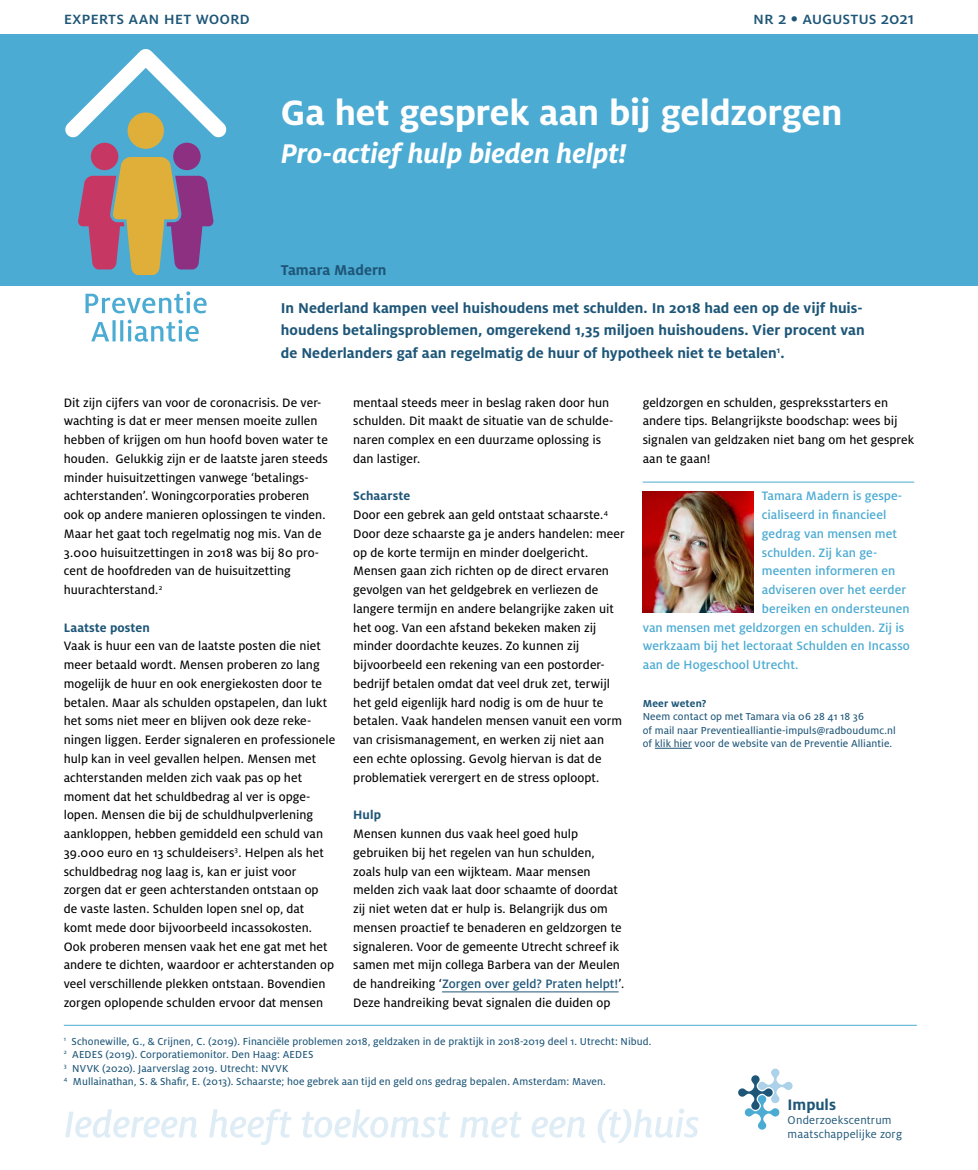
<style>
.page{position:relative;width:978px;height:1170px;background:#fff}
.page>*{position:absolute;margin:0;border:0;box-sizing:border-box;transform-origin:0 0}
._1_Hoofdkop{font:700 39px "Milo OT";letter-spacing:-.005em;color:#fff}
._2_Subkop{font:italic 700 30px "Milo OT";letter-spacing:-.005em;color:#fff}
.t1{font:500 18px "Milo OT";letter-spacing:-.01em;color:#1e5678}
.t2{font:700 16.8px "Milo OT";letter-spacing:-.005em;color:#1e5678}
._3_Inleiding{font:700 15.75px/22.5px "Milo OT";color:#1e5678}
._5_Platte_tekst{font:13.5px/18.8px "Milo OT Text";letter-spacing:.005em;color:#000}
._6_biografie{font:500 13.5px "Milo OT";color:#4cabd3}
._4_Tussenkop{font:700 13.5px "Milo OT";letter-spacing:.005em;color:#1e5678}
.t3{font:12.45px/13.8px "Milo OT";letter-spacing:.015em;color:#1e5678}
.t4{font:11.25px/13.5px "Milo OT Text";letter-spacing:.01em;color:#1e5678}
.t5{font:700 11.25px "Milo OT";letter-spacing:.015em;color:#1e5678}
.s1{font-family:"Milo OT";font-weight:500;color:#1e5678}
</style>
<div class="page">
<div style="left:0;top:34px;width:978px;height:251px;background:#4cabd3"></div>
<svg style="left:65px;top:1108px;width:634px;height:36px"></svg>
<svg style="left:65px;top:49px;width:162px;height:226px"></svg>
<svg style="left:91px;top:319px;width:108px;height:22px"></svg>
<svg style="left:86px;top:291px;width:121px;height:22px"></svg>
<hr style="left:442px;top:991px;width:177px;height:1px;background:#1e5678">
<hr style="left:643px;top:481px;width:271px;height:1px;background:#4cabd3">
<hr style="left:655px;top:747px;width:37px;height:1px;background:#1e5678">
<hr style="left:64px;top:1024px;width:853px;height:1px;background:#4cabd3">
<svg style="left:738px;top:1068px;width:55px;height:61px"></svg>
<img style="left:643px;top:491px;width:110px;height:122px">
<p class="t1" style="left:64px;top:8px;width:188px">experts aan het woord</p>
<p class="t1" style="left:753px;top:8px;width:162px">nr 2 • augustus 2021</p>
<p class="_1_Hoofdkop" style="left:281px;top:91px;width:563px">Ga het gesprek aan bij geldzorgen</p>
<p class="_2_Subkop" style="left:281px;top:136px;width:347px">Pro-actief hulp bieden helpt!</p>
<p class="_3_Inleiding" style="left:281px;top:259px;width:107px">Tamara Madern</p>
<p class="_3_Inleiding" style="left:281px;top:296px;width:585px">In Nederland kampen veel huishoudens met schulden. In 2018 had een op de vijf huis&shy;houdens betalingsproblemen, omgerekend 1,35 miljoen huishoudens. Vier procent van de Nederlanders gaf aan regelmatig de huur of hypotheek niet te betalen<sup>1</sup>.</p>
<p class="_5_Platte_tekst" style="left:64px;top:393px;width:266px">Dit zijn cijfers van voor de coronacrisis. De ver&shy;wachting is dat er meer mensen moeite zullen hebben of krijgen om hun hoofd boven water te houden. Gelukkig zijn er de laatste jaren steeds minder huisuitzettingen vanwege ‘betalings&shy;achterstanden’. Woningcorporaties proberen ook op andere manieren oplossingen te vinden.<br>Maar het gaat toch regelmatig nog mis. Van de 3.000 huisuitzettingen in 2018 was bij 80 pro&shy;cent de hoofdreden van de huisuitzetting huurachterstand.<sup>2</sup></p>
<p class="_4_Tussenkop" style="left:64px;top:619px;width:88px">Laatste posten</p>
<p class="_5_Platte_tekst" style="left:64px;top:637px;width:273px">Vaak is huur een van de laatste posten die niet meer betaald wordt. Mensen proberen zo lang mogelijk de huur en ook energiekosten door te betalen. Maar als schulden opstapelen, dan lukt het soms niet meer en blijven ook deze reke&shy;ningen liggen. Eerder signaleren en professionele hulp kan in veel gevallen helpen. Mensen met achterstanden melden zich vaak pas op het moment dat het schuldbedrag al ver is opge&shy;lopen. Mensen die bij de schuldhulpverlening aankloppen, hebben gemiddeld een schuld van 39.000 euro en 13 schuldeisers<sup>3</sup>. Helpen als het schuldbedrag nog laag is, kan er juist voor zorgen dat er geen achterstanden ontstaan op de vaste lasten. Schulden lopen snel op, dat komt mede door bijvoorbeeld incassokosten.<br>Ook proberen mensen vaak het ene gat met het andere te dichten, waardoor er achterstanden op veel verschillende plekken ontstaan. Bovendien zorgen oplopende schulden ervoor dat mensen</p>
<p class="_5_Platte_tekst" style="left:353px;top:393px;width:262px">mentaal steeds meer in beslag raken door hun schulden. Dit maakt de situatie van de schulde&shy;naren complex en een duurzame oplossing is dan lastiger.</p>
<p class="_4_Tussenkop" style="left:353px;top:488px;width:58px">Schaarste</p>
<p class="_5_Platte_tekst" style="left:353px;top:505px;width:256px">Door een gebrek aan geld ontstaat schaarste.<sup>4</sup></p>
<p class="_5_Platte_tekst" style="left:353px;top:524px;width:273px">Door deze schaarste ga je anders handelen: meer op de korte termijn en minder doelgericht.<br>Mensen gaan zich richten op de direct ervaren gevolgen van het geldgebrek en verliezen de langere termijn en andere belangrijke zaken uit het oog. Van een afstand bekeken maken zij minder doordachte keuzes. Zo kunnen zij bijvoorbeeld een rekening van een postorder&shy;bedrijf betalen omdat dat veel druk zet, terwijl het geld eigenlijk hard nodig is om de huur te betalen. Vaak handelen mensen vanuit een vorm van crisismanagement, en werken zij niet aan een echte oplossing. Gevolg hiervan is dat de problematiek verergert en de stress oploopt.</p>
<p class="_4_Tussenkop" style="left:353px;top:807px;width:29px">Hulp</p>
<p class="_5_Platte_tekst" style="left:353px;top:824px;width:272px">Mensen kunnen dus vaak heel goed hulp gebruiken bij het regelen van hun schulden, zoals hulp van een wijkteam. Maar mensen melden zich vaak laat door schaamte of doordat zij niet weten dat er hulp is. Belangrijk dus om mensen proactief te benaderen en geldzorgen te signaleren. Voor de gemeente Utrecht schreef ik samen met mijn collega Barbera van der Meulen de handreiking ‘<span class="s1">Zorgen over geld? Praten helpt!</span>’.<br>Deze handreiking bevat signalen die duiden op</p>
<p class="_5_Platte_tekst" style="left:643px;top:393px;width:273px">geldzorgen en schulden, gespreksstarters en andere tips. Belangrijkste boodschap: wees bij signalen van geldzaken niet bang om het gesprek aan te gaan!</p>
<p class="_6_biografie" style="left:762px;top:488px;width:142px">Tamara Madern is gespe-</p>
<p class="_6_biografie" style="left:762px;top:507px;width:126px">cialiseerd in financieel</p>
<p class="_6_biografie" style="left:762px;top:526px;width:137px">gedrag van mensen met</p>
<p class="_6_biografie" style="left:762px;top:545px;width:117px">schulden. Zij kan ge-</p>
<p class="_6_biografie" style="left:762px;top:563px;width:135px">meenten informeren en</p>
<p class="_6_biografie" style="left:762px;top:582px;width:146px">adviseren over het eerder</p>
<p class="_6_biografie" style="left:762px;top:601px;width:149px">bereiken en ondersteunen</p>
<p class="_6_biografie" style="left:643px;top:620px;width:263px">van mensen met geldzorgen en schulden. Zij is</p>
<p class="_6_biografie" style="left:643px;top:638px;width:269px">werkzaam bij het lectoraat Schulden en Incasso</p>
<p class="_6_biografie" style="left:643px;top:657px;width:157px">aan de Hogeschool Utrecht.</p>
<p class="t5" style="left:643px;top:696px;width:65px">Meer weten?</p>
<p class="t4" style="left:643px;top:710px;width:255px">Neem contact op met Tamara via 06 28 41 18 36<br>of mail naar Preventiealliantie-impuls@radboudumc.nl of klik hier voor de website van de Preventie Alliantie.</p>
<p class="t4" style="left:64px;top:1034px;width:589px"><sup>1</sup> Schonewille, G., &amp; Crijnen, C. (2019). Financiële problemen 2018, geldzaken in de praktijk in 2018-2019 deel 1. Utrecht: Nibud.</p>
<p class="t4" style="left:64px;top:1047px;width:251px"><sup>2</sup> AEDES (2019). Corporatiemonitor. Den Haag: AEDES</p>
<p class="t4" style="left:64px;top:1061px;width:226px"><sup>3</sup> NVVK (2020). Jaarverslag 2019. Utrecht: NVVK</p>
<p class="t4" style="left:64px;top:1074px;width:544px"><sup>4</sup> Mullainathan, S. &amp; Shafir, E. (2013). Schaarste; hoe gebrek aan tijd en geld ons gedrag bepalen. Amsterdam: Maven.</p>
<p class="t2" style="left:788px;top:1094px;width:50px">Impuls</p>
<p class="t3" style="left:788px;top:1113px;width:116px">Onderzoekscentrum maatschappelijke zorg</p>
</div>
